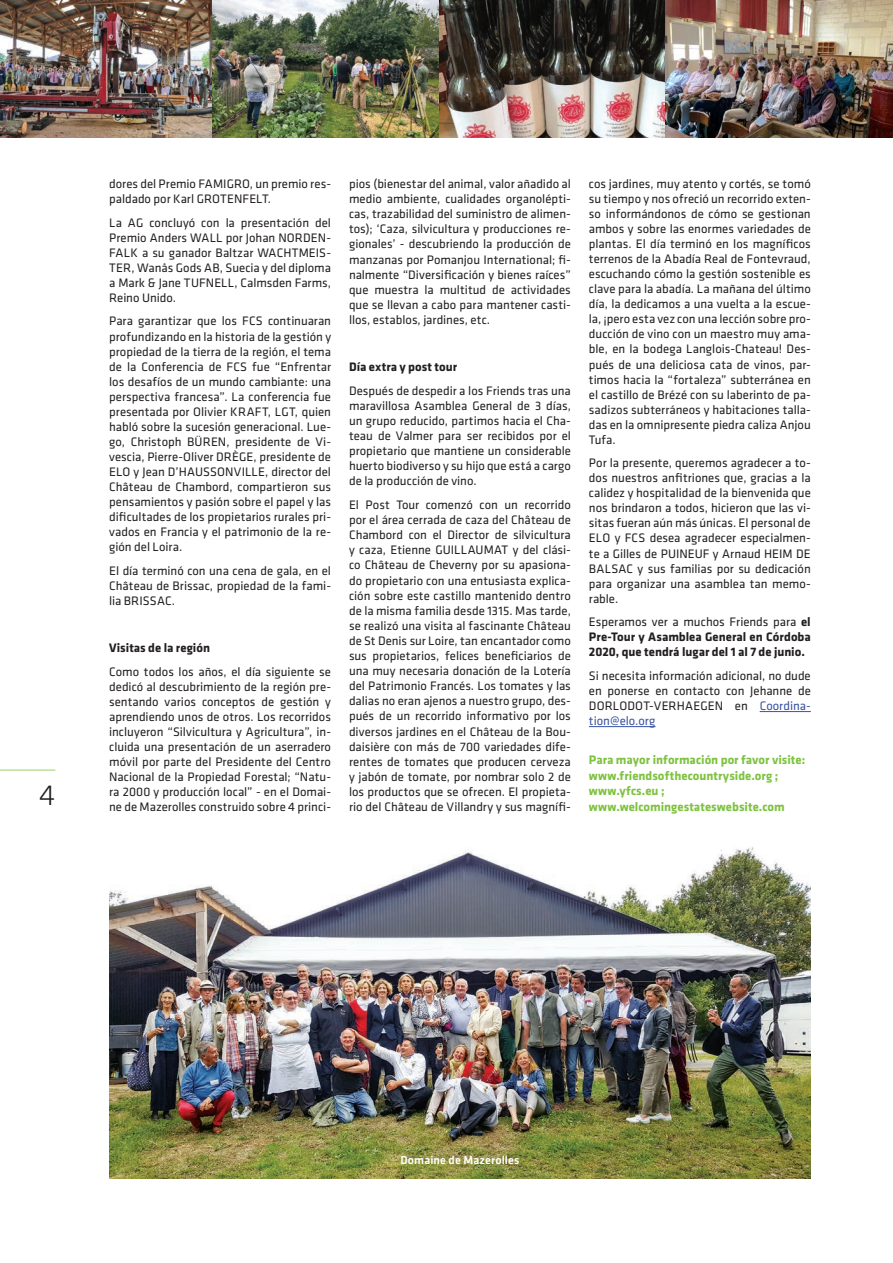
<style>
.page{position:relative;width:893px;height:1263px;background:#fff}
.page>*{position:absolute;margin:0;border:0;box-sizing:border-box;transform-origin:0 0}
.t1{font:300 30px "Klavika";color:#231f20}
.t2{font:12.75px/15px "Klavika";color:#231f20;text-align:justify}
.t3{font:700 12.75px/15px "Klavika";color:#231f20;text-align:justify}
.t4{font:700 12.75px/15.6px "Klavika";color:#7fc241}
.GR_TITEL{font:500 12px "Klavika";letter-spacing:.015em;color:#fff}
.s1{font-weight:400}
.s2{color:#3853a3}
</style>
<div class="page">
<hr style="left:0;top:770px;width:55px;height:1px;background:#9fce66">
<hr style="left:760px;top:711px;width:51px;height:1px;background:#3853a3">
<hr style="left:589px;top:726px;width:66px;height:1px;background:#3853a3">
<img style="left:0;top:0;width:213px;height:137px">
<img style="left:213px;top:0;width:227px;height:137px">
<img style="left:440px;top:0;width:226px;height:137px">
<img style="left:666px;top:0;width:227px;height:137px">
<img style="left:109px;top:847px;width:702px;height:331px">
<p class="t1" style="left:39px;top:779px;width:18px">4</p>
<p class="t2" style="left:109px;top:177px;width:223px">dores del Premio FAMIGRO, un premio res&shy;paldado por Karl GROTENFELT.</p>
<p class="t2" style="left:109px;top:215px;width:223px">La AG concluyó con la presentación del Premio Anders WALL por Johan NORDEN-FALK a su ganador Baltzar WACHTMEIS-TER, Wanås Gods AB, Suecia y del diploma a Mark &amp; Jane TUFNELL, Calmsden Farms, Reino Unido.</p>
<p class="t2" style="left:109px;top:314px;width:223px">Para garantizar que los FCS continuaran profundizando en la historia de la gestión y propiedad de la tierra de la región, el tema de la Conferencia de FCS fue “Enfrentar los desafíos de un mundo cambiante: una perspectiva francesa”. La conferencia fue presentada por Olivier KRAFT, LGT, quien habló sobre la sucesión generacional. Lue&shy;go, Christoph BÜREN, presidente de Vi&shy;vescia, Pierre-Oliver DRÈGE, presidente de ELO y Jean D’HAUSSONVILLE, director del Château de Chambord, compartieron sus pensamientos y pasión sobre el papel y las dificultades de los propietarios rurales pri&shy;vados en Francia y el patrimonio de la re&shy;gión del Loira.</p>
<p class="t2" style="left:109px;top:563px;width:223px">El día terminó con una cena de gala, en el Château de Brissac, propiedad de la fami&shy;lia BRISSAC.</p>
<p class="t3" style="left:109px;top:640px;width:102px">Visitas de la región</p>
<p class="t2" style="left:109px;top:664px;width:223px">Como todos los años, el día siguiente se dedicó al descubrimiento de la región pre&shy;sentando varios conceptos de gestión y aprendiendo unos de otros. Los recorridos incluyeron “Silvicultura y Agricultura”, in&shy;cluida una presentación de un aserradero móvil por parte del Presidente del Centro Nacional de la Propiedad Forestal; “Natu&shy;ra 2000 y producción local” - en el Domai&shy;ne de Mazerolles construido sobre 4 princi-</p>
<p class="t2" style="left:349px;top:176px;width:223px">pios (bienestar del animal, valor añadido al medio ambiente, cualidades organolépti&shy;cas, trazabilidad del suministro de alimen&shy;tos); ‘Caza, silvicultura y producciones re&shy;gionales’ - descubriendo la producción de manzanas por Pomanjou International; fi&shy;nalmente “Diversificación y bienes raíces” que muestra la multitud de actividades que se llevan a cabo para mantener casti&shy;llos, establos, jardines, etc.</p>
<p class="t3" style="left:349px;top:360px;width:110px">Día extra y post tour</p>
<p class="t2" style="left:349px;top:383px;width:223px">Después de despedir a los Friends tras una maravillosa Asamblea General de 3 días, un grupo reducido, partimos hacia el Cha&shy;teau de Valmer para ser recibidos por el propietario que mantiene un considerable huerto biodiverso y su hijo que está a cargo de la producción de vino.</p>
<p class="t2" style="left:349px;top:497px;width:223px">El Post Tour comenzó con un recorrido por el área cerrada de caza del Château de Chambord con el Director de silvicultura y caza, Etienne GUILLAUMAT y del clási&shy;co Château de Cheverny por su apasiona&shy;do propietario con una entusiasta explica&shy;ción sobre este castillo mantenido dentro de la misma familia desde 1315. Mas tarde, se realizó una visita al fascinante Château de St Denis sur Loire, tan encantador como sus propietarios, felices beneficiarios de una muy necesaria donación de la Lotería del Patrimonio Francés. Los tomates y las dalias no eran ajenos a nuestro grupo, des&shy;pués de un recorrido informativo por los diversos jardines en el Château de la Bou&shy;daisière con más de 700 variedades dife&shy;rentes de tomates que producen cerveza y jabón de tomate, por nombrar solo 2 de los productos que se ofrecen. El propieta&shy;rio del Château de Villandry y sus magnífi-</p>
<p class="t2" style="left:589px;top:177px;width:223px">cos jardines, muy atento y cortés, se tomó su tiempo y nos ofreció un recorrido exten&shy;so informándonos de cómo se gestionan ambos y sobre las enormes variedades de plantas. El día terminó en los magníficos terrenos de la Abadía Real de Fontevraud, escuchando cómo la gestión sostenible es clave para la abadía. La mañana del último día, la dedicamos a una vuelta a la escue&shy;la, ¡pero esta vez con una lección sobre pro&shy;ducción de vino con un maestro muy ama&shy;ble, en la bodega Langlois-Chateau! Des&shy;pués de una deliciosa cata de vinos, par&shy;timos hacia la “fortaleza” subterránea en el castillo de Brézé con su laberinto de pa&shy;sadizos subterráneos y habitaciones talla&shy;das en la omnipresente piedra caliza Anjou Tufa.</p>
<p class="t2" style="left:589px;top:456px;width:223px">Por la presente, queremos agradecer a to&shy;dos nuestros anfitriones que, gracias a la calidez y hospitalidad de la bienvenida que nos brindaron a todos, hicieron que las vi&shy;sitas fueran aún más únicas. El personal de ELO y FCS desea agradecer especialmen&shy;te a Gilles de PUINEUF y Arnaud HEIM DE BALSAC y sus familias por su dedicación para organizar una asamblea tan memo&shy;rable.</p>
<p class="t3" style="left:589px;top:615px;width:223px"><span class="s1">Esperamos ver a muchos Friends para</span> el Pre-Tour y Asamblea General en Córdoba 2020, que tendrá lugar del 1 al 7 de junio.</p>
<p class="t2" style="left:589px;top:668px;width:223px">Si necesita información adicional, no dude en ponerse en contacto con Jehanne de DORLODOT-VERHAEGEN en <span class="s2">Coordina&shy;tion@elo.org</span></p>
<p class="t4" style="left:589px;top:752px;width:218px">Para mayor información por favor visite:</p>
<p class="t4" style="left:589px;top:768px;width:191px">www.friendsofthecountryside.org ; www.yfcs.eu ;</p>
<p class="t4" style="left:589px;top:799px;width:197px">www.welcomingestateswebsite.com</p>
<p class="GR_TITEL" style="left:400px;top:1153px;width:121px">Domaine de Mazerolles</p>
</div>
